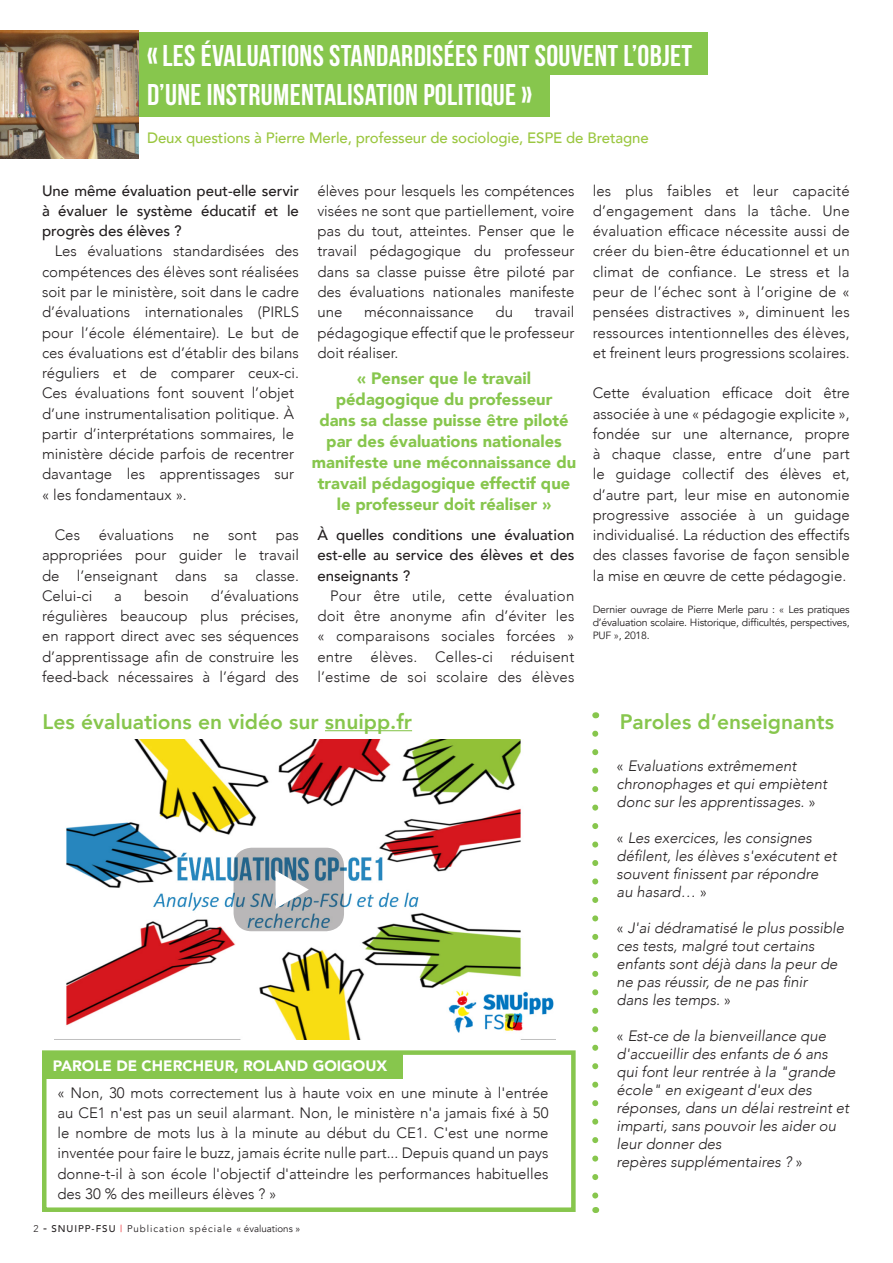
<style>
.page{position:relative;width:893px;height:1263px;background:#fff}
.page>*{position:absolute;margin:0;border:0;box-sizing:border-box;transform-origin:0 0}
.t1{font:30px/39.2px "Bebas Neue";letter-spacing:.01em;color:#fff}
.t2{font:800 21px "Avenir";color:#87c64d}
.t3{font:900 16.5px/21px "Avenir";color:#87c64d;text-align:center}
.t4{font:300 15px/20.2px "Avenir";color:#231f20;text-align:justify}
.Texte_Symbole{font:italic 300 15px/18px "Avenir";color:#231f20}
.t5{font:500 15px/20.2px "Avenir";color:#231f20;text-align:justify}
.t6{font:500 15px "Avenir";letter-spacing:-.01em;color:#9bc740}
.t7{font:900 15px "Avenir";color:#fff}
.t8{font:10.5px/12.6px "Avenir";letter-spacing:-.02em;color:#231f20;text-align:justify}
.t9{font:9.75px "Avenir";letter-spacing:.1em;color:#231f20}
.s1{font-weight:300}
.s2{font-family:"Fira Sans";font-weight:500}
.s3{font-weight:500}
.s4{color:#ec2027}
.s5{font-style:normal}
</style>
<div class="page">
<svg style="left:592px;top:734px;width:6px;height:465px"></svg>
<hr style="left:325px;top:730px;width:87px;height:1px;background:#87c64d">
<div style="left:81px;top:32px;width:627px;height:42px;background:#87c64d"></div>
<div style="left:78px;top:74px;width:472px;height:43px;background:#87c64d"></div>
<img style="left:66px;top:740px;width:488px;height:299px">
<svg style="left:234px;top:848px;width:110px;height:83px;fill:#b7b6b6"></svg>
<svg style="left:276px;top:870px;width:33px;height:39px"></svg>
<div style="left:42px;top:1050px;width:534px;height:162px;border:4px solid #87c64d"></div>
<div style="left:45px;top:1053px;width:358px;height:25px;background:#87c64d"></div>
<img style="left:0;top:31px;width:139px;height:127px">
<p class="t1" style="left:147px;top:36px;width:547px">« LES ÉVALUATIONS STANDARDISÉES FONT SOUVENT L’OBJET<br>D’UNE INSTRUMENTALISATION POLITIQUE »</p>
<p class="t6" style="left:147px;top:124px;width:503px">Deux questions à Pierre Merle, professeur de sociologie, ESPE de Bretagne</p>
<p class="t5" style="left:42px;top:180px;width:258px">Une même évaluation peut-elle servir à évaluer le système éducatif et le progrès des élèves ?</p>
<p class="t4" style="left:42px;top:241px;width:259px;text-align:left;text-indent:13px">Les évaluations standardisées des compétences des élèves sont réalisées soit par le ministère, soit dans le cadre d’évaluations internationales (PIRLS pour l’école élémentaire). Le but de ces évaluations est d’établir des bilans réguliers et de comparer ceux-ci.<br>Ces évaluations font souvent l’objet d’une instrumentalisation politique. À partir d’interprétations sommaires, le ministère décide parfois de recentrer davantage les apprentissages sur « les fondamentaux ».</p>
<p class="t4" style="left:55px;top:525px;width:27px">Ces</p>
<p class="t4" style="left:99px;top:525px;width:77px">évaluations</p>
<p class="t4" style="left:193px;top:525px;width:18px">ne</p>
<p class="t4" style="left:228px;top:525px;width:30px">sont</p>
<p class="t4" style="left:42px;top:525px;width:258px;text-indent:234px">pas appropriées pour guider le travail de l’enseignant dans sa classe.<br>Celui-ci</p>
<p class="t4" style="left:42px;top:585px;width:259px;text-indent:169px">d’évaluations régulières beaucoup plus précises, en rapport direct avec ses séquences d’apprentissage afin de construire les feed-back nécessaires à l’égard des</p>
<p class="t4" style="left:114px;top:585px;width:9px">a</p>
<p class="t4" style="left:144px;top:585px;width:46px">besoin</p>
<p class="t4" style="left:317px;top:180px;width:258px">élèves pour lesquels les compétences visées ne sont que partiellement, voire pas du tout, atteintes. Penser que le travail pédagogique du professeur dans sa classe puisse être piloté par des évaluations nationales manifeste une</p>
<p class="t4" style="left:317px;top:302px;width:258px;text-indent:217px">travail pédagogique effectif que le professeur doit réaliser.</p>
<p class="t4" style="left:364px;top:302px;width:111px">méconnaissance</p>
<p class="t4" style="left:495px;top:302px;width:19px">du</p>
<p class="t3" style="left:312px;top:367px;width:266px">« Penser que le travail pédagogique du professeur<br>dans sa classe puisse être piloté par des évaluations nationales manifeste une méconnaissance du travail pédagogique effectif que le professeur doit réaliser »</p>
<p class="t5" style="left:317px;top:524px;width:259px">À quelles conditions une évaluation est-elle au service des élèves et des enseignants ?</p>
<p class="t4" style="left:317px;top:585px;width:258px;text-indent:13px">Pour être utile, cette évaluation doit être anonyme afin d’éviter les « comparaisons sociales forcées » entre élèves. Celles-ci réduisent l’estime de soi scolaire des élèves</p>
<p class="t4" style="left:593px;top:180px;width:259px">les plus faibles et leur capacité d’engagement dans la tâche. Une évaluation efficace nécessite aussi de créer du bien-être éducationnel et un climat de confiance. Le stress et la peur de l’échec sont à l’origine de « pensées distractives », diminuent les ressources intentionnelles des élèves, et freinent leurs progressions scolaires.</p>
<p class="t4" style="left:593px;top:383px;width:259px">Cette évaluation efficace doit être associée à une « pédagogie explicite », fondée sur une alternance, propre à chaque classe, entre d’une part le guidage collectif des élèves et, d’autre part, leur mise en autonomie progressive associée à un guidage individualisé. La réduction des effectifs des classes favorise de façon sensible la mise en œuvre de cette pédagogie.</p>
<p class="t8" style="left:593px;top:604px;width:258px">Dernier ouvrage de Pierre Merle paru : <span class="s1">«</span> Les pratiques d’évaluation scolaire. Historique, difficultés, perspectives, PUF <span class="s1">»</span>, 2018.</p>
<p class="t2" style="left:43px;top:705px;width:371px">Les évaluations en vidéo sur snuipp.fr</p>
<p class="t2" style="left:620px;top:705px;width:216px">Paroles d’enseignants</p>
<p class="t7" style="left:53px;top:1053px;width:336px">PAROLE DE CHERCHEUR, ROLAND GOIGOUX</p>
<p class="t4" style="left:57px;top:1082px;width:493px">« Non, 30 mots correctement lus à haute voix en une minute à l'entrée au CE1 n'est pas un seuil alarmant. Non, le ministère n'a jamais fixé à 50 le nombre de mots lus à la minute au début du CE1. C'est une norme inventée pour faire le buzz, jamais écrite nulle part... Depuis quand un pays donne-t-il à son école l'objectif d'atteindre les performances habituelles des 30 % des meilleurs élèves ? »</p>
<p class="t9" style="left:33px;top:1223px;width:268px"><span class="s1">2</span> <span class="s2">-</span> <span class="s3">SNUIPP-FSU</span> <span class="s4">|</span> Publication spéciale « évaluations »</p>
<p class="Texte_Symbole" style="left:617px;top:757px;width:212px"><span class="s5">«</span> Evaluations extrêmement chronophages et qui empiètent donc sur les apprentissages. <span class="s5">»</span></p>
<p class="Texte_Symbole" style="left:617px;top:829px;width:222px"><span class="s5">«</span> Les exercices, les consignes défilent, les élèves s'exécutent et souvent finissent par répondre au hasard… <span class="s5">»</span></p>
<p class="Texte_Symbole" style="left:617px;top:919px;width:229px"><span class="s5">«</span> J'ai dédramatisé le plus possible ces tests, malgré tout certains enfants sont déjà dans la peur de ne pas réussir, de ne pas finir<br>dans les temps. <span class="s5">»</span></p>
<p class="Texte_Symbole" style="left:617px;top:1027px;width:234px"><span class="s5">«</span> Est-ce de la bienveillance que d'accueillir des enfants de 6 ans qui font leur rentrée à la "grande école" en exigeant d'eux des réponses, dans un délai restreint et imparti, sans pouvoir les aider ou leur donner des<br>repères supplémentaires ? <span class="s5">»</span></p>
</div>
